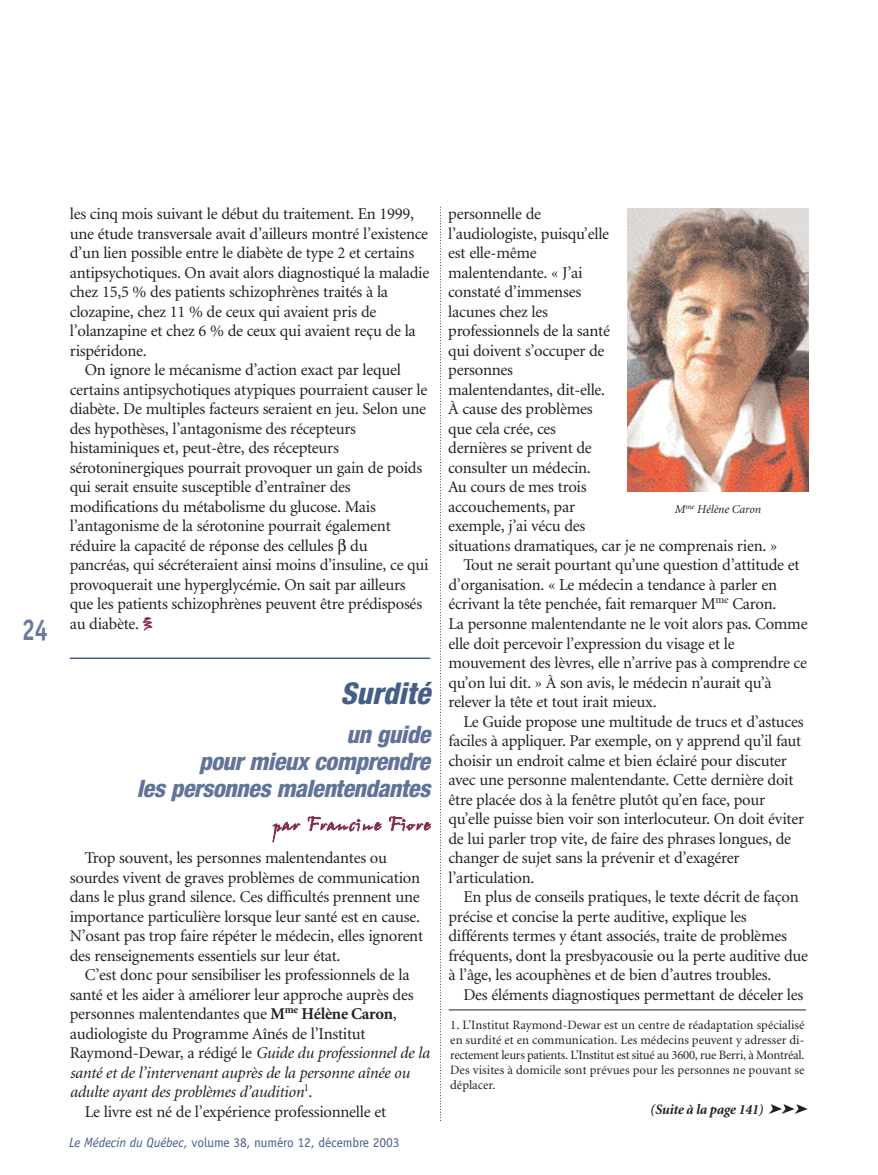
<style>
.page{position:relative;width:878px;height:1175px;background:#fff}
.page>*{position:absolute;margin:0;border:0;box-sizing:border-box;transform-origin:0 0}
.t1{font:italic 800 condensed 30px "Helvetica Neue";color:#455e87}
.t2{font:700 30px "Officina Sans";color:#69799e;scale:.8 1}
.t3{font:italic 800 condensed 24px/27px "Helvetica Neue";letter-spacing:-.02em;color:#62739a;text-align:right}
.t4{font:18px "John Handy Plain";letter-spacing:.045em;color:#842f4a}
.t5{font:16.5px/19.5px "Minion";letter-spacing:-.015em;color:#231f1f}
.t6{font:italic 16.5px "Minion";letter-spacing:-.015em;color:#231f1f}
.t7{font:italic 700 14.25px "Minion";letter-spacing:-.02em;color:#231f1f}
.t8{font:13.5px "Officina Sans";letter-spacing:-.01em;color:#455e87}
.t9{font:12.75px/15px "Minion";letter-spacing:.005em;color:#231f1f;text-align:justify}
.t10{font:italic 12px "Minion";color:#231f1f}
.s1{font-family:"Mini Pics Confetti";font-weight:800;color:#842f4a}
.s2{font-weight:700}
.s3{font-style:normal}
.s4{font-style:italic}
</style>
<div class="page">
<hr style="left:70px;top:657px;width:360px;height:2px;background:#455e87">
<svg style="left:440px;top:207px;width:1px;height:912px"></svg>
<img style="left:627px;top:209px;width:181px;height:282px">
<hr style="left:448px;top:1009px;width:358px;height:1px;background:#231f1f">
<h1 class="t2" style="left:22px;top:618px;width:34px">24</h1>
<p class="t5" style="left:70px;top:206px;width:346px">les cinq mois suivant le début du traitement. En 1999,</p>
<p class="t5" style="left:70px;top:225px;width:360px">une étude transversale avait d’ailleurs montré l’existence</p>
<p class="t5" style="left:70px;top:245px;width:346px">d’un lien possible entre le diabète de type 2 et certains</p>
<p class="t5" style="left:70px;top:264px;width:361px">antipsychotiques. On avait alors diagnostiqué la maladie</p>
<p class="t5" style="left:70px;top:284px;width:320px">chez 15,5 % des patients schizophrènes traités à la</p>
<p class="t5" style="left:70px;top:303px;width:308px">clozapine, chez 11 % de ceux qui avaient pris de</p>
<p class="t5" style="left:70px;top:323px;width:347px">l’olanzapine et chez 6 % de ceux qui avaient reçu de la</p>
<p class="t5" style="left:70px;top:342px;width:79px">rispéridone.</p>
<p class="t5" style="left:85px;top:362px;width:317px">On ignore le mécanisme d’action exact par lequel</p>
<p class="t5" style="left:70px;top:381px;width:359px">certains antipsychotiques atypiques pourraient causer le</p>
<p class="t5" style="left:70px;top:401px;width:358px">diabète. De multiples facteurs seraient en jeu. Selon une</p>
<p class="t5" style="left:70px;top:420px;width:288px">des hypothèses, l’antagonisme des récepteurs</p>
<p class="t5" style="left:70px;top:440px;width:270px">histaminiques et, peut-être, des récepteurs</p>
<p class="t5" style="left:70px;top:459px;width:354px">sérotoninergiques pourrait provoquer un gain de poids</p>
<p class="t5" style="left:70px;top:479px;width:282px">qui serait ensuite susceptible d’entraîner des</p>
<p class="t5" style="left:70px;top:498px;width:307px">modifications du métabolisme du glucose. Mais</p>
<p class="t5" style="left:70px;top:518px;width:322px">l’antagonisme de la sérotonine pourrait également</p>
<p class="t5" style="left:70px;top:537px;width:299px">réduire la capacité de réponse des cellules du</p>
<p class="t5" style="left:70px;top:557px;width:360px">pancréas, qui sécréteraient ainsi moins d’insuline, ce qui</p>
<p class="t5" style="left:70px;top:576px;width:337px">provoquerait une hyperglycémie. On sait par ailleurs</p>
<p class="t5" style="left:70px;top:596px;width:354px">que les patients schizophrènes peuvent être prédisposés</p>
<p class="t5" style="left:70px;top:615px;width:85px">au diabète. <span class="s1">c</span></p>
<h1 class="t1" style="left:340px;top:682px;width:91px">Surdité</h1>
<h2 class="t3" style="left:137px;top:723px;width:295px">un guide<br>pour mieux comprendre<br>les personnes malentendantes</h2>
<p class="t4" style="left:273px;top:816px;width:159px">par Francine Fiore</p>
<p class="t5" style="left:70px;top:849px;width:355px;text-indent:15px">Trop souvent, les personnes malentendantes ou sourdes vivent de graves problèmes de communication dans le plus grand silence. Ces difficultés prennent une importance particulière lorsque leur santé est en cause.<br>N’osant pas trop faire répéter le médecin, elles ignorent des renseignements essentiels sur leur état.</p>
<p class="t5" style="left:85px;top:966px;width:326px">C’est donc pour sensibiliser les professionnels de la</p>
<p class="t5" style="left:70px;top:986px;width:345px">santé et les aider à améliorer leur approche auprès des</p>
<p class="t5" style="left:70px;top:1005px;width:328px">personnes malentendantes que <span class="s2">M</span><sup>me</sup> <span class="s2">Hélène Caron</span>,</p>
<p class="t5" style="left:70px;top:1025px;width:297px">audiologiste du Programme Aînés de l’Institut</p>
<p class="t6" style="left:70px;top:1046px;width:361px"><span class="s3">Raymond-Dewar, a rédigé le</span> Guide du professionnel de la</p>
<p class="t6" style="left:70px;top:1066px;width:341px">santé et de l’intervenant auprès de la personne aînée ou</p>
<p class="t6" style="left:70px;top:1085px;width:244px">adulte ayant des problèmes d’audition<sup>1</sup><span class="s3">.</span></p>
<p class="t5" style="left:85px;top:1103px;width:303px">Le livre est né de l’expérience professionnelle et</p>
<p class="t8" style="left:69px;top:1137px;width:332px"><span class="s4">Le Médecin du Québec,</span> volume 38, numéro 12, décembre 2003</p>
<p class="t5" style="left:448px;top:206px;width:94px">personnelle de</p>
<p class="t5" style="left:448px;top:225px;width:162px">l’audiologiste, puisqu’elle</p>
<p class="t5" style="left:448px;top:245px;width:90px">est elle-même</p>
<p class="t5" style="left:448px;top:264px;width:136px">malentendante. « J’ai</p>
<p class="t5" style="left:448px;top:284px;width:134px">constaté d’immenses</p>
<p class="t5" style="left:448px;top:303px;width:101px">lacunes chez les</p>
<p class="t5" style="left:448px;top:323px;width:163px">professionnels de la santé</p>
<p class="t5" style="left:448px;top:342px;width:158px">qui doivent s’occuper de</p>
<p class="t5" style="left:448px;top:362px;width:66px">personnes</p>
<p class="t5" style="left:448px;top:381px;width:158px">malentendantes, dit-elle.</p>
<p class="t5" style="left:448px;top:401px;width:146px">À cause des problèmes</p>
<p class="t5" style="left:448px;top:420px;width:109px">que cela crée, ces</p>
<p class="t5" style="left:448px;top:440px;width:145px">dernières se privent de</p>
<p class="t5" style="left:448px;top:459px;width:144px">consulter un médecin.</p>
<p class="t5" style="left:448px;top:479px;width:140px">Au cours de mes trois</p>
<p class="t5" style="left:448px;top:498px;width:128px">accouchements, par</p>
<p class="t5" style="left:448px;top:518px;width:139px">exemple, j’ai vécu des</p>
<p class="t5" style="left:448px;top:537px;width:330px">situations dramatiques, car je ne comprenais rien. »</p>
<p class="t5" style="left:463px;top:557px;width:338px">Tout ne serait pourtant qu’une question d’attitude et</p>
<p class="t5" style="left:448px;top:576px;width:330px">d’organisation. « Le médecin a tendance à parler en</p>
<p class="t5" style="left:448px;top:596px;width:329px">écrivant la tête penchée, fait remarquer M<sup>me</sup> Caron.</p>
<p class="t5" style="left:448px;top:615px;width:360px">La personne malentendante ne le voit alors pas. Comme</p>
<p class="t5" style="left:448px;top:635px;width:288px">elle doit percevoir l’expression du visage et le</p>
<p class="t5" style="left:448px;top:654px;width:360px">mouvement des lèvres, elle n’arrive pas à comprendre ce</p>
<p class="t5" style="left:448px;top:674px;width:324px">qu’on lui dit. » À son avis, le médecin n’aurait qu’à</p>
<p class="t5" style="left:448px;top:693px;width:210px">relever la tête et tout irait mieux.</p>
<p class="t5" style="left:463px;top:713px;width:341px">Le Guide propose une multitude de trucs et d’astuces</p>
<p class="t5" style="left:448px;top:732px;width:354px">faciles à appliquer. Par exemple, on y apprend qu’il faut</p>
<p class="t5" style="left:448px;top:752px;width:340px">choisir un endroit calme et bien éclairé pour discuter</p>
<p class="t5" style="left:448px;top:771px;width:346px">avec une personne malentendante. Cette dernière doit</p>
<p class="t5" style="left:448px;top:791px;width:318px">être placée dos à la fenêtre plutôt qu’en face, pour</p>
<p class="t5" style="left:448px;top:810px;width:357px">qu’elle puisse bien voir son interlocuteur. On doit éviter</p>
<p class="t5" style="left:448px;top:830px;width:344px">de lui parler trop vite, de faire des phrases longues, de</p>
<p class="t5" style="left:448px;top:849px;width:292px">changer de sujet sans la prévenir et d’exagérer</p>
<p class="t5" style="left:448px;top:869px;width:87px">l’articulation.</p>
<p class="t5" style="left:463px;top:888px;width:337px">En plus de conseils pratiques, le texte décrit de façon</p>
<p class="t5" style="left:448px;top:908px;width:300px">précise et concise la perte auditive, explique les</p>
<p class="t5" style="left:448px;top:927px;width:340px">différents termes y étant associés, traite de problèmes</p>
<p class="t5" style="left:448px;top:947px;width:361px">fréquents, dont la presbyacousie ou la perte auditive due</p>
<p class="t5" style="left:448px;top:966px;width:324px">à l’âge, les acouphènes et de bien d’autres troubles.</p>
<p class="t5" style="left:463px;top:986px;width:341px">Des éléments diagnostiques permettant de déceler les</p>
<p class="t10" style="left:674px;top:505px;width:88px">M<sup>me</sup> Hélène Caron</p>
<p class="t9" style="left:450px;top:1018px;width:356px">1. L’Institut Raymond-Dewar est un centre de réadaptation spécialisé en surdité et en communication. Les médecins peuvent y adresser di&shy;rectement leurs patients. L’Institut est situé au 3600, rue Berri, à Montréal.<br>Des visites à domicile sont prévues pour les personnes ne pouvant se déplacer.</p>
<p class="t7" style="left:650px;top:1104px;width:162px">(Suite à la page 141) ➤➤➤</p>
</div>
